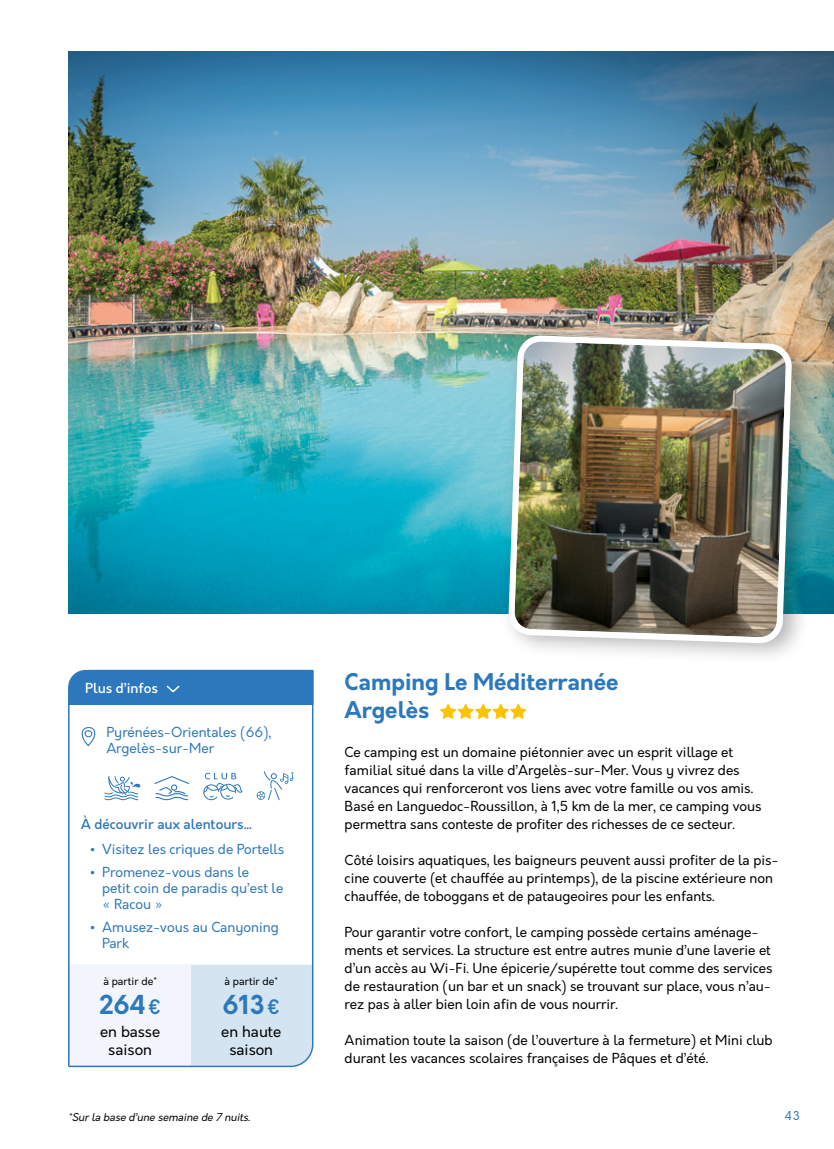
<style>
.page{position:relative;width:834px;height:1149px;background:#fff}
.page>*{position:absolute;margin:0;border:0;box-sizing:border-box;transform-origin:0 0}
.t1{font:700 25.5px "Orkney";color:#2d78bc}
.t2{font:700 22.5px/28.8px "Orkney";color:#2d78bc}
.t3{font:15px/18px "Orkney";color:#000;text-align:center}
.t4{font:13.5px/18px "Orkney";color:#000}
.t5{font:13.5px/16.2px "Orkney";color:#2d78bc}
.t6{font:500 13.5px "Orkney";color:#2d78bc}
.t7{font:500 13.5px "Orkney";color:#fff}
.t8{font:12px "Orkney";color:#2d78bc}
.t9{font:italic 10.5px "Orkney";color:#000}
.t10{font:10.5px "Orkney";color:#000}
.s1{font-size:19.5px}
</style>
<div class="page">
<img style="left:68px;top:51px;width:765px;height:562px">
<div style="left:498px;top:321px;width:320px;height:344px;background:#000;opacity:.3"></div>
<img style="left:505px;top:332px;width:290px;height:314px">
<svg style="left:440px;top:703px;width:86px;height:15px"></svg>
<svg style="left:68px;top:669px;width:246px;height:398px"></svg>
<svg style="left:104px;top:775px;width:36px;height:25px"></svg>
<svg style="left:154px;top:775px;width:35px;height:25px"></svg>
<svg style="left:257px;top:771px;width:37px;height:29px"></svg>
<svg style="left:203px;top:772px;width:39px;height:28px"></svg>
<p class="t7" style="left:85px;top:678px;width:74px">Plus d’infos</p>
<p class="t5" style="left:106px;top:724px;width:167px">Pyrénées-Orientales (66),<br>Argelès-sur-Mer</p>
<p class="t6" style="left:81px;top:815px;width:172px">À découvrir aux alentours...</p>
<p class="t5" style="left:89px;top:841px;width:196px">• Visitez les criques de Portells</p>
<p class="t5" style="left:102px;top:863px;width:183px;text-indent:-13px">• Promenez-vous dans le<br>petit coin de paradis qu’est le « Racou »</p>
<p class="t5" style="left:102px;top:918px;width:178px;text-indent:-13px">• Amusez-vous au Canyoning<br>Park</p>
<p class="t10" style="left:103px;top:973px;width:55px">à partir de*</p>
<h1 class="t1" style="left:99px;top:987px;width:64px">264<span class="s1">€</span></h1>
<p class="t3" style="left:100px;top:1022px;width:62px">en basse saison</p>
<p class="t10" style="left:224px;top:973px;width:55px">à partir de*</p>
<h1 class="t1" style="left:222px;top:987px;width:59px">613<span class="s1">€</span></h1>
<p class="t3" style="left:221px;top:1022px;width:62px">en haute saison</p>
<h2 class="t2" style="left:344px;top:667px;width:275px">Camping Le Méditerranée<br>Argelès</h2>
<p class="t4" style="left:344px;top:742px;width:418px">Ce camping est un domaine piétonnier avec un esprit village et familial situé dans la ville d’Argelès-sur-Mer. Vous y vivrez des vacances qui renforceront vos liens avec votre famille ou vos amis.<br>Basé en Languedoc-Roussillon, à 1,5 km de la mer, ce camping vous permettra sans conteste de profiter des richesses de ce secteur.</p>
<p class="t4" style="left:344px;top:850px;width:435px">Côté loisirs aquatiques, les baigneurs peuvent aussi profiter de la pis&shy;cine couverte (et chauffée au printemps), de la piscine extérieure non chauffée, de toboggans et de pataugeoires pour les enfants.</p>
<p class="t4" style="left:344px;top:922px;width:429px">Pour garantir votre confort, le camping possède certains aménage&shy;ments et services. La structure est entre autres munie d’une laverie et d’un accès au Wi-Fi. Une épicerie/supérette tout comme des services de restauration (un bar et un snack) se trouvant sur place, vous n’au&shy;rez pas à aller bien loin afin de vous nourrir.</p>
<p class="t4" style="left:344px;top:1030px;width:429px">Animation toute la saison (de l’ouverture à la fermeture) et Mini club durant les vacances scolaires françaises de Pâques et d’été.</p>
<p class="t9" style="left:68px;top:1109px;width:186px">*Surla base d’une semaine de 7 nuits.</p>
<p class="t8" style="left:784px;top:1107px;width:17px">43</p>
</div>
